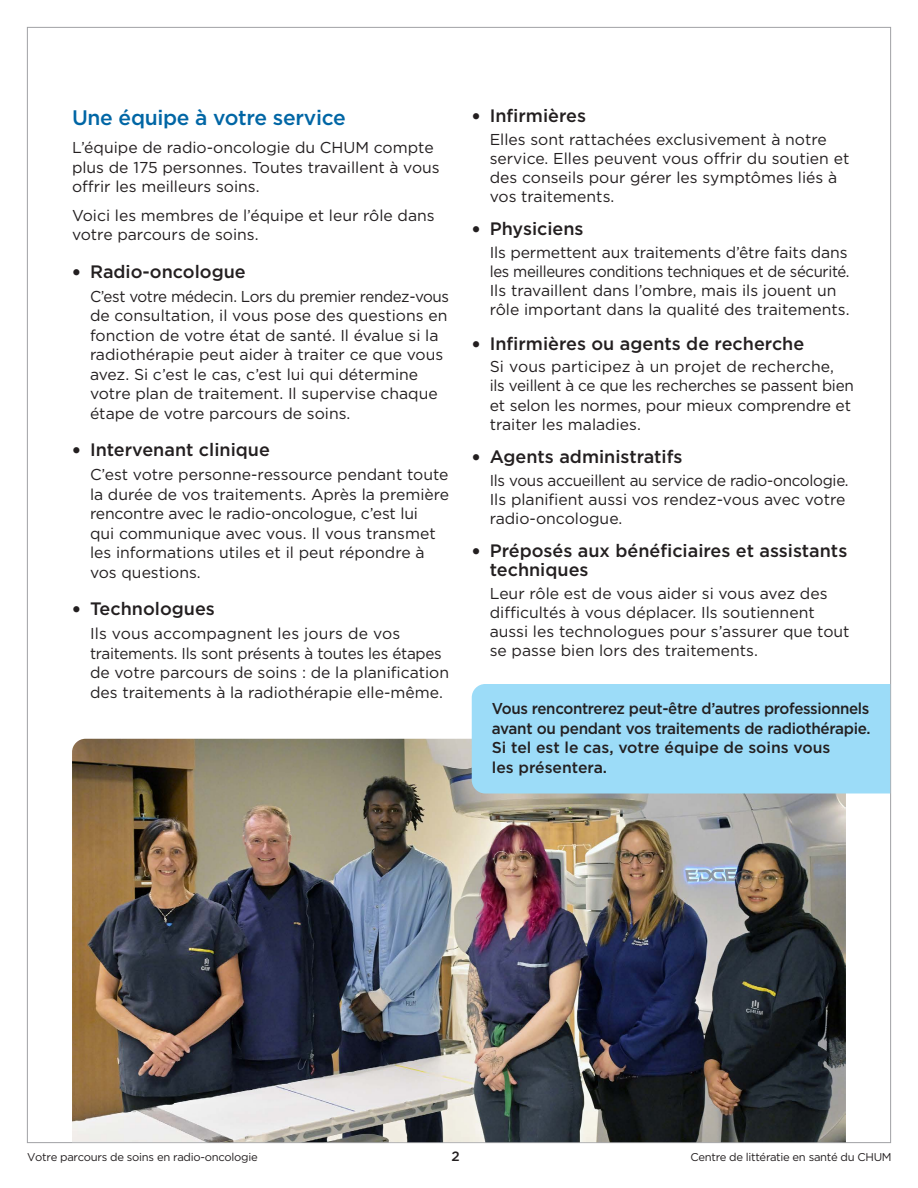
<style>
.page{position:relative;width:918px;height:1188px;background:#fff}
.page>*{position:absolute;margin:0;border:0;box-sizing:border-box;transform-origin:0 0}
.t1{font:500 21px "Gotham";letter-spacing:-.015em;color:#0066a5}
.t2{font:500 18px/19px "Gotham";color:#231f20}
.t3{font:15.75px/19px "Gotham";color:#231f20}
.t4{font:15.75px/19.5px "Gotham";color:#231f20;scale:.96 1}
.t5{font:500 15.75px/19.5px "Gotham";letter-spacing:-.02em;color:#231f20;scale:.96 1}
.t6{font:15.75px/19px "Gotham";letter-spacing:-.02em;color:#231f20}
.t7{font:500 13.5px "Gotham";color:#231f20}
.t8{font:11.25px "Gotham";letter-spacing:-.025em;color:#231f20}
</style>
<div class="page">
<img style="left:72px;top:739px;width:774px;height:403px">
<div style="left:472px;top:684px;width:418px;height:110px;background:#9cdcf8"></div>
<h1 class="t1" style="left:72px;top:104px;width:275px">Une équipe à votre service</h1>
<p class="t3" style="left:72px;top:138px;width:369px;line-height:19.5px">L’équipe de radio-oncologie du CHUM compte plus de 175 personnes. Toutes travaillent à vous offrir les meilleurs soins.</p>
<p class="t3" style="left:72px;top:205px;width:364px;line-height:19.5px">Voici les membres de l’équipe et leur rôle dans votre parcours de soins.</p>
<p class="t2" style="left:90px;top:262px;width:157px">Radio-oncologue</p>
<p class="t4" style="left:90px;top:286px;width:376px">C’est votre médecin. Lors du premier rendez-vous de consultation, il vous pose des questions en fonction de votre état de santé. Il évalue si la radiothérapie peut aider à traiter ce que vous avez. Si c’est le cas, c’est lui qui détermine votre plan de traitement. Il supervise chaque étape de votre parcours de soins.</p>
<p class="t2" style="left:90px;top:440px;width:181px">Intervenant clinique</p>
<p class="t3" style="left:90px;top:465px;width:361px;line-height:19.5px">C’est votre personne-ressource pendant toute la durée de vos traitements. Après la première rencontre avec le radio-oncologue, c’est lui<br>qui communique avec vous. Il vous transmet les informations utiles et il peut répondre à vos questions.</p>
<p class="t2" style="left:90px;top:599px;width:126px">Technologues</p>
<p class="t3" style="left:90px;top:624px;width:361px;line-height:19.5px">Ils vous accompagnent les jours de vos traitements. Ils sont présents à toutes les étapes de votre parcours de soins : de la planification des traitements à la radiothérapie elle-même.</p>
<p class="t2" style="left:490px;top:106px;width:98px">Infirmières</p>
<p class="t3" style="left:490px;top:130px;width:361px">Elles sont rattachées exclusivement à notre service. Elles peuvent vous offrir du soutien et des conseils pour gérer les symptômes liés à vos traitements.</p>
<p class="t2" style="left:490px;top:219px;width:95px">Physiciens</p>
<p class="t3" style="left:490px;top:242px;width:361px">Ils permettent aux traitements d’être faits dans les meilleures conditions techniques et de sécurité.<br>Ils travaillent dans l’ombre, mais ils jouent un rôle important dans la qualité des traitements.</p>
<p class="t2" style="left:490px;top:334px;width:316px">Infirmières ou agents de recherche</p>
<p class="t3" style="left:490px;top:357px;width:366px">Si vous participez à un projet de recherche,<br>ils veillent à ce que les recherches se passent bien et selon les normes, pour mieux comprendre et traiter les maladies.</p>
<p class="t2" style="left:490px;top:447px;width:194px">Agents administratifs</p>
<p class="t6" style="left:490px;top:470px;width:360px">Ils vous accueillent au service de radio-oncologie.<br>Ils planifient aussi vos rendez-vous avec votre radio-oncologue.</p>
<p class="t2" style="left:490px;top:541px;width:359px">Préposés aux bénéficiaires et assistants techniques</p>
<p class="t3" style="left:490px;top:584px;width:361px">Leur rôle est de vous aider si vous avez des difficultés à vous déplacer. Ils soutiennent aussi les technologues pour s’assurer que tout se passe bien lors des traitements.</p>
<p class="t5" style="left:492px;top:699px;width:396px">Vous rencontrerez peut-être d’autres professionnels avant ou pendant vos traitements de radiothérapie.<br>Si tel est le cas, votre équipe de soins vous<br>les présentera.</p>
<p class="t8" style="left:27px;top:1150px;width:232px">Votre parcours de soins en radio-oncologie</p>
<p class="t7" style="left:451px;top:1147px;width:10px">2</p>
<p class="t8" style="left:691px;top:1150px;width:203px">Centre de littératie en santé du CHUM</p>
</div>
